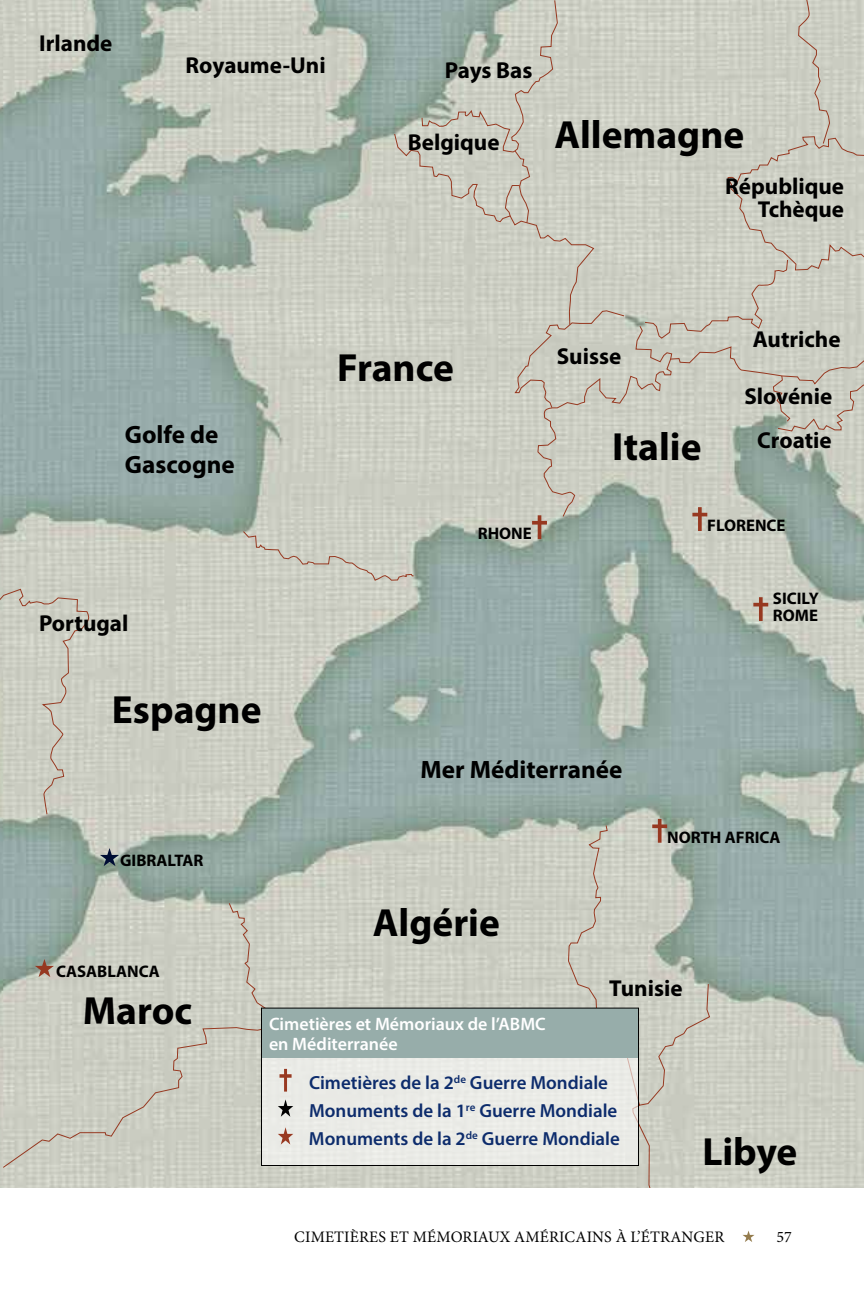
<style>
.page{position:relative;width:864px;height:1296px;background:#fff}
.page>*{position:absolute;margin:0;border:0;box-sizing:border-box;transform-origin:0 0}
.t1{font:700 39.4px "Myriad Pro";color:#000}
.t2{font:700 25.2px/30.2px "Myriad Pro";color:#000}
.t3{font:700 23px/44px "Myriad Pro";color:#000;text-align:center}
.t4{font:600 19px/28px "Myriad Pro";color:#0d2c6c}
.t5{font:600 18px/20px "Myriad Pro";color:#fff}
.t6{font:700 16.8px/16.8px "Myriad Pro";color:#000}
.t7{font:16px "Minion Pro";letter-spacing:.01em;color:#000}
</style>
<div class="page">
<svg style="left:743px;top:1231px;width:11px;height:11px"></svg>
<img style="left:0;top:0;width:864px;height:1188px">
<svg style="left:0;top:589px;width:89px;height:226px;background:#cacbbf"></svg>
<svg style="left:3px;top:903px;width:269px;height:265px;background:#c7cabf"></svg>
<svg style="left:243px;top:0;width:621px;height:581px;background:#c2c6bb"></svg>
<svg style="left:753px;top:597px;width:15px;height:24px"></svg>
<svg style="left:568px;top:819px;width:142px;height:369px;background:#c3c5ba"></svg>
<svg style="left:100px;top:848px;width:19px;height:18px"></svg>
<svg style="left:35px;top:959px;width:19px;height:18px"></svg>
<div style="left:261px;top:1054px;width:378px;height:112px;background:#eaebe7"></div>
<svg style="left:280px;top:1069px;width:12px;height:23px"></svg>
<svg style="left:278px;top:1099px;width:15px;height:18px"></svg>
<svg style="left:278px;top:1127px;width:15px;height:18px"></svg>
<div style="left:261px;top:1008px;width:378px;height:50px;background:#97adaa"></div>
<div style="left:261px;top:1008px;width:378px;height:158px;border:1px solid #000"></div>
<p class="t3" style="left:39px;top:21px;width:75px">Irlande</p>
<p class="t3" style="left:186px;top:43px;width:142px">Royaume-Uni</p>
<p class="t3" style="left:445px;top:47px;width:89px">Pays Bas</p>
<p class="t3" style="left:408px;top:120px;width:93px">Belgique</p>
<h1 class="t1" style="left:554px;top:109px;width:191px">Allemagne</h1>
<p class="t3" style="left:725px;top:174px;width:120px;line-height:23px;text-align:right">République<br>Tchèque</p>
<p class="t2" style="left:125px;top:418px;width:112px">Golfe de<br>Gascogne</p>
<p class="t3" style="left:39px;top:600px;width:91px">Portugal</p>
<h1 class="t1" style="left:112px;top:684px;width:151px">Espagne</h1>
<p class="t6" style="left:120px;top:852px;width:85px">GIBRALTAR</p>
<p class="t6" style="left:56px;top:963px;width:105px">CASABLANCA</p>
<h1 class="t1" style="left:337px;top:342px;width:118px">France</h1>
<p class="t6" style="left:478px;top:525px;width:56px">RHONE</p>
<p class="t3" style="left:557px;top:334px;width:66px">Suisse</p>
<h1 class="t1" style="left:612px;top:421px;width:91px">Italie</h1>
<p class="t3" style="left:753px;top:317px;width:89px">Autriche</p>
<p class="t3" style="left:744px;top:374px;width:89px">Slovénie<br>Croatie</p>
<p class="t6" style="left:707px;top:516px;width:80px">FLORENCE</p>
<p class="t6" style="left:773px;top:590px;width:47px">SICILY<br>ROME</p>
<p class="t2" style="left:421px;top:754px;width:203px">Mer Méditerranée</p>
<h1 class="t1" style="left:373px;top:897px;width:128px">Algérie</h1>
<p class="t6" style="left:667px;top:828px;width:115px">NORTH AFRICA</p>
<h1 class="t1" style="left:83px;top:985px;width:111px">Maroc</h1>
<p class="t5" style="left:269px;top:1013px;width:278px">Cimetières et Mémoriaux de l’ABMC en Méditerranée</p>
<p class="t3" style="left:609px;top:965px;width:75px">Tunisie</p>
<p class="t4" style="left:309px;top:1068px;width:312px">Cimetières de la 2<sup>de</sup> Guerre Mondiale<br>Monuments de la 1<sup>re</sup> Guerre Mondiale<br>Monuments de la 2<sup>de</sup> Guerre Mondiale</p>
<h1 class="t1" style="left:702px;top:1126px;width:97px">Libye</h1>
<p class="t7" style="left:294px;top:1226px;width:432px">CIMETIÈRES ET MÉMORIAUX AMÉRICAINS À L’ÉTRANGER</p>
<p class="t7" style="left:776px;top:1226px;width:17px">57</p>
</div>
